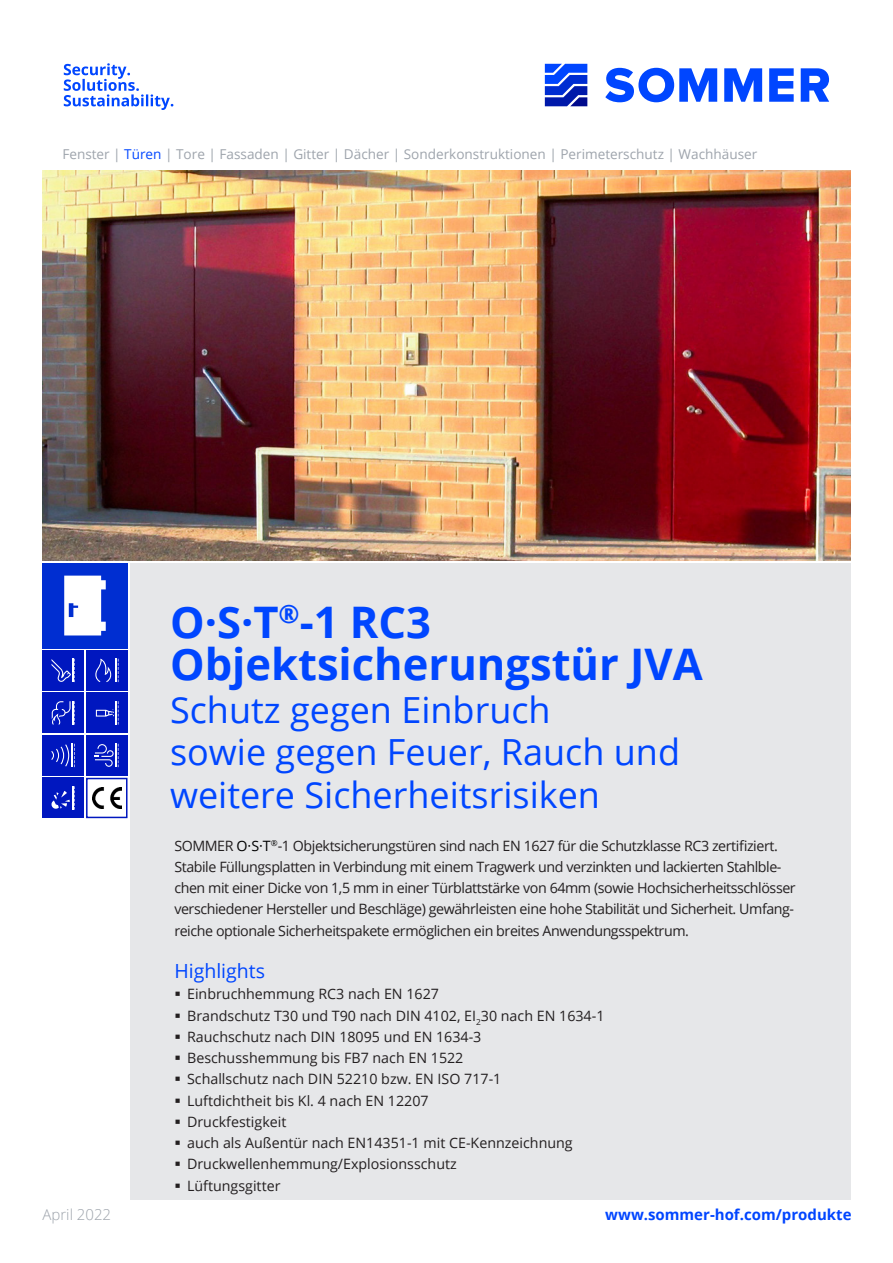
<style>
.page{position:relative;width:893px;height:1263px;background:#fff}
.page>*{position:absolute;margin:0;border:0;box-sizing:border-box;transform-origin:0 0}
.t1{font:700 43.5px/42.5px "Open Sans";color:#0046ff}
.t2{font:36px/42.5px "Open Sans";color:#0046ff}
.DB_Überschrift{font:19.5px "Open Sans";color:#0046ff}
.t3{font:700 15px "Open Sans";color:#0045ff}
.t4{font:300 15px "Open Sans";color:#9ea4ac}
.DB_Überschrift-2{font:14.25px/21.3px "Open Sans";letter-spacing:-.03em;color:#231f20}
.DB_Überschrift-3{font:14.25px "Open Sans";color:#231f20}
.t5{font:13.5px "Open Sans";color:#9ea4ac}
.s1{color:#0046ff}
.s2{color:#000}
</style>
<div class="page">
<svg style="left:64px;top:63px;width:109px;height:47px"></svg>
<svg style="left:545px;top:64px;width:42px;height:42px;background:#2c52d9"></svg>
<svg style="left:724px;top:68px;width:38px;height:34px"></svg>
<svg style="left:769px;top:68px;width:25px;height:34px"></svg>
<svg style="left:801px;top:68px;width:28px;height:34px"></svg>
<svg style="left:605px;top:68px;width:112px;height:34px"></svg>
<div style="left:130px;top:563px;width:720px;height:636px;background:#e6e7e9"></div>
<img style="left:42px;top:170px;width:808px;height:391px">
<div style="left:42px;top:563px;width:86px;height:85px;background:#002ed1"></div>
<svg style="left:64px;top:576px;width:42px;height:59px;background:#e1e6f9"></svg>
<div style="left:86px;top:693px;width:42px;height:40px;background:#0017bf"></div>
<svg style="left:96px;top:701px;width:23px;height:24px"></svg>
<div style="left:42px;top:735px;width:42px;height:41px;background:#0017bf"></div>
<svg style="left:51px;top:744px;width:24px;height:23px"></svg>
<div style="left:86px;top:735px;width:42px;height:41px;background:#0017bf"></div>
<svg style="left:95px;top:744px;width:24px;height:23px"></svg>
<div style="left:86px;top:650px;width:42px;height:41px;background:#0017bf"></div>
<svg style="left:95px;top:659px;width:24px;height:23px"></svg>
<div style="left:42px;top:650px;width:42px;height:41px;background:#0017bf"></div>
<svg style="left:52px;top:659px;width:23px;height:23px"></svg>
<div style="left:42px;top:693px;width:42px;height:40px;background:#0017bf"></div>
<svg style="left:52px;top:701px;width:23px;height:24px"></svg>
<img style="left:92px;top:787px;width:29px;height:21px">
<div style="left:86px;top:778px;width:42px;height:40px;border:2px solid #0017bf"></div>
<div style="left:42px;top:778px;width:42px;height:40px;background:#0017bf"></div>
<svg style="left:51px;top:786px;width:24px;height:24px"></svg>
<p class="t5" style="left:62px;top:145px;width:696px">Fenster | <span class="s1">Türen</span> | Tore | Fassaden | Gitter | Dächer | Sonderkonstruktionen | Perimeterschutz | Wachhäuser</p>
<p class="t1" style="left:170px;top:600px;width:534px">O·S·T<sup>®</sup>-1 RC3<br>Objektsicherungstür JVA</p>
<p class="t2" style="left:170px;top:688px;width:382px">Schutz gegen Einbruch</p>
<p class="t2" style="left:170px;top:730px;width:512px">sowie gegen Feuer, Rauch und weitere Sicherheitsrisiken</p>
<p class="DB_Überschrift-2" style="left:174px;top:834px;width:623px">SOMMER <span class="s2">O·S·T</span><sup>®</sup>-1 Objektsicherungstüren sind nach EN 1627 für die Schutzklasse RC3 zertifiziert.<br>Stabile Füllungsplatten in Verbindung mit einem Tragwerk und verzinkten und lackierten Stahlble&shy;chen mit einer Dicke von 1,5 mm in einer Türblattstärke von 64mm (sowie Hochsicherheitsschlösser verschiedener Hersteller und Beschläge) gewährleisten eine hohe Stabilität und Sicherheit. Umfang&shy;reiche optionale Sicherheitspakete ermöglichen ein breites Anwendungsspektrum.</p>
<p class="DB_Überschrift" style="left:174px;top:958px;width:92px">Highlights</p>
<p class="DB_Überschrift-3" style="left:187px;top:984px;width:253px">Einbruchhemmung RC3 nach EN 1627</p>
<p class="DB_Überschrift-3" style="left:187px;top:1006px;width:419px">Brandschutz T30 und T90 nach DIN 4102, EI<sub>2</sub>30 nach EN 1634-1</p>
<p class="DB_Überschrift-3" style="left:187px;top:1027px;width:296px">Rauchschutz nach DIN 18095 und EN 1634-3</p>
<p class="DB_Überschrift-3" style="left:187px;top:1048px;width:278px">Beschusshemmung bis FB7 nach EN 1522</p>
<p class="DB_Überschrift-3" style="left:187px;top:1069px;width:316px">Schallschutz nach DIN 52210 bzw. EN ISO 717-1</p>
<p class="DB_Überschrift-3" style="left:187px;top:1091px;width:243px">Luftdichtheit bis Kl. 4 nach EN 12207</p>
<p class="DB_Überschrift-3" style="left:187px;top:1112px;width:101px">Druckfestigkeit</p>
<p class="DB_Überschrift-3" style="left:187px;top:1133px;width:387px">auch als Außentür nach EN14351-1 mit CE-Kennzeichnung</p>
<p class="DB_Überschrift-3" style="left:187px;top:1154px;width:271px">Druckwellenhemmung/Explosionsschutz</p>
<p class="DB_Überschrift-3" style="left:187px;top:1176px;width:95px">Lüftungsgitter</p>
<p class="t4" style="left:43px;top:1205px;width:70px">April 2022</p>
<p class="t3" style="left:605px;top:1204px;width:248px">www.sommer-hof.com/produkte</p>
</div>
